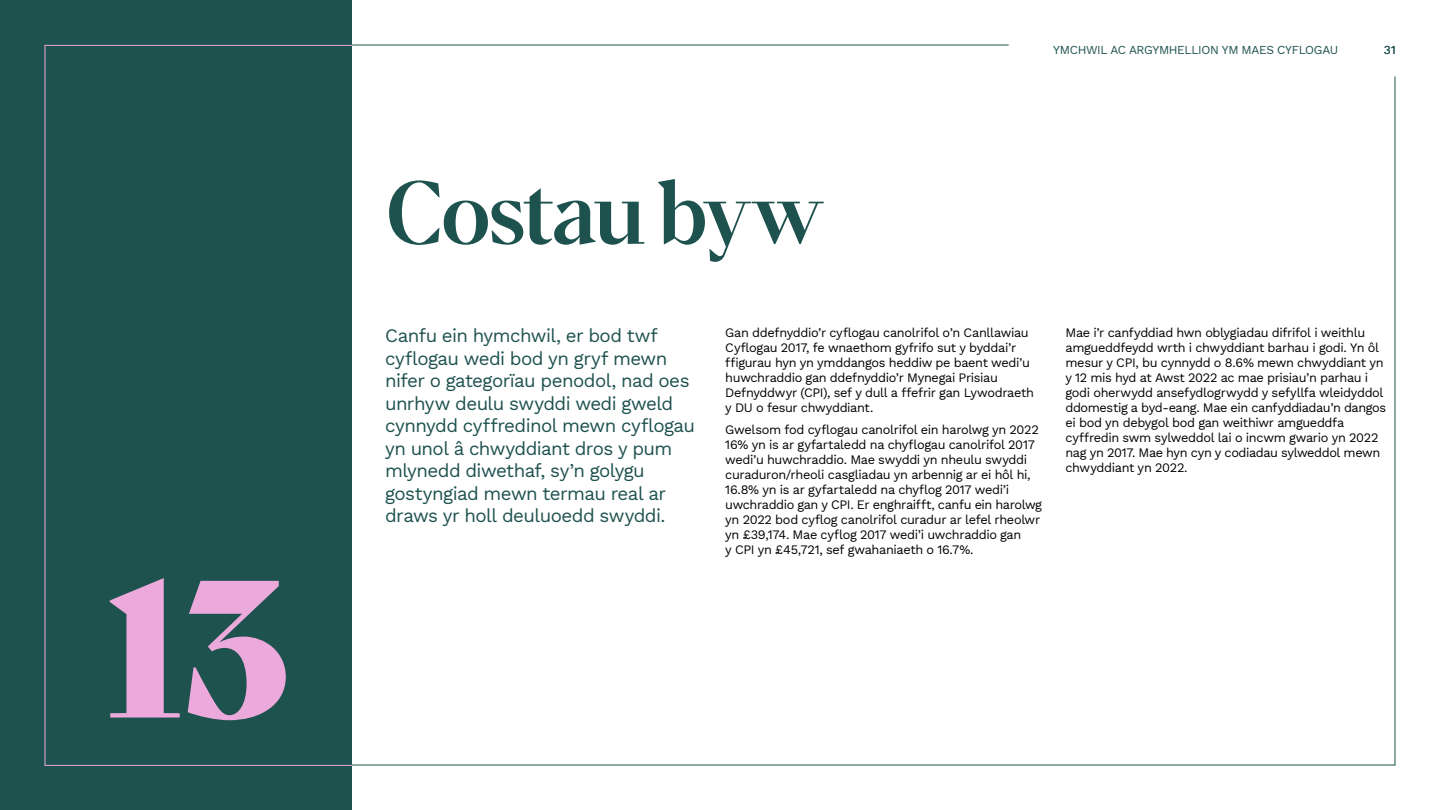
<style>
.page{position:relative;width:1440px;height:810px;background:#fff}
.page>*{position:absolute;margin:0;border:0;box-sizing:border-box;transform-origin:0 0}
.t1{font:900 195px "Para Supreme";color:#eba9dc}
.t2{font:500 87px "Para Supreme";letter-spacing:-.03em;color:#1e524f}
.t3{font:18.75px/22.5px "Work Sans";letter-spacing:-.03em;color:#1e524f}
.t4{font:12.75px/15px "Work Sans";letter-spacing:-.025em;color:#000}
.t5{font:12px "Work Sans";letter-spacing:-.03em;color:#1e524f}
</style>
<div class="page">
<hr style="left:352px;top:45px;width:657px;height:1px;background:#1e524f">
<div style="left:0;top:0;width:352px;height:810px;background:#1e524f"></div>
<h1 class="t1" style="left:104px;top:504px;width:191px">13</h1>
<p class="t5" style="left:1053px;top:41px;width:287px">YMCHWIL AC ARGYMHELLION YM MAES CYFLOGAU</p>
<p class="t5" style="left:1384px;top:41px;width:13px">31</p>
<h2 class="t2" style="left:385px;top:150px;width:440px">Costau byw</h2>
<p class="t3" style="left:385px;top:324px;width:311px">Canfu ein hymchwil, er bod twf cyflogau wedi bod yn gryf mewn nifer o gategorïau penodol, nad oes unrhyw deulu swyddi wedi gweld cynnydd cyffredinol mewn cyflogau yn unol â chwyddiant dros y pum mlynedd diwethaf, sy’n golygu gostyngiad mewn termau real ar draws yr holl deuluoedd swyddi.</p>
<p class="t4" style="left:725px;top:325px;width:310px">Gan ddefnyddio’r cyflogau canolrifol o’n Canllawiau Cyflogau 2017, fe wnaethom gyfrifo sut y byddai’r ffigurau hyn yn ymddangos heddiw pe baent wedi’u huwchraddio gan ddefnyddio’r Mynegai Prisiau Defnyddwyr (CPI), sef y dull a ffefrir gan Lywodraeth y DU o fesur chwyddiant.</p>
<p class="t4" style="left:725px;top:422px;width:318px">Gwelsom fod cyflogau canolrifol ein harolwg yn 2022<br>16% yn is ar gyfartaledd na chyflogau canolrifol 2017 wedi’u huwchraddio. Mae swyddi yn nheulu swyddi curaduron/rheoli casgliadau yn arbennig ar ei hôl hi, 16.8% yn is ar gyfartaledd na chyflog 2017 wedi’i uwchraddio gan y CPI. Er enghraifft, canfu ein harolwg yn 2022 bod cyflog canolrifol curadur ar lefel rheolwr yn £39,174. Mae cyflog 2017 wedi’i uwchraddio gan<br>y CPI yn £45,721, sef gwahaniaeth o 16.7%.</p>
<p class="t4" style="left:1065px;top:324px;width:322px">Mae i’r canfyddiad hwn oblygiadau difrifol i weithlu amgueddfeydd wrth i chwyddiant barhau i godi. Yn ôl mesur y CPI, bu cynnydd o 8.6% mewn chwyddiant yn y 12 mis hyd at Awst 2022 ac mae prisiau’n parhau i godi oherwydd ansefydlogrwydd y sefyllfa wleidyddol ddomestig a byd-eang. Mae ein canfyddiadau’n dangos ei bod yn debygol bod gan weithiwr amgueddfa cyffredin swm sylweddol lai o incwm gwario yn 2022 nag yn 2017. Mae hyn cyn y codiadau sylweddol mewn chwyddiant yn 2022.</p>
</div>
